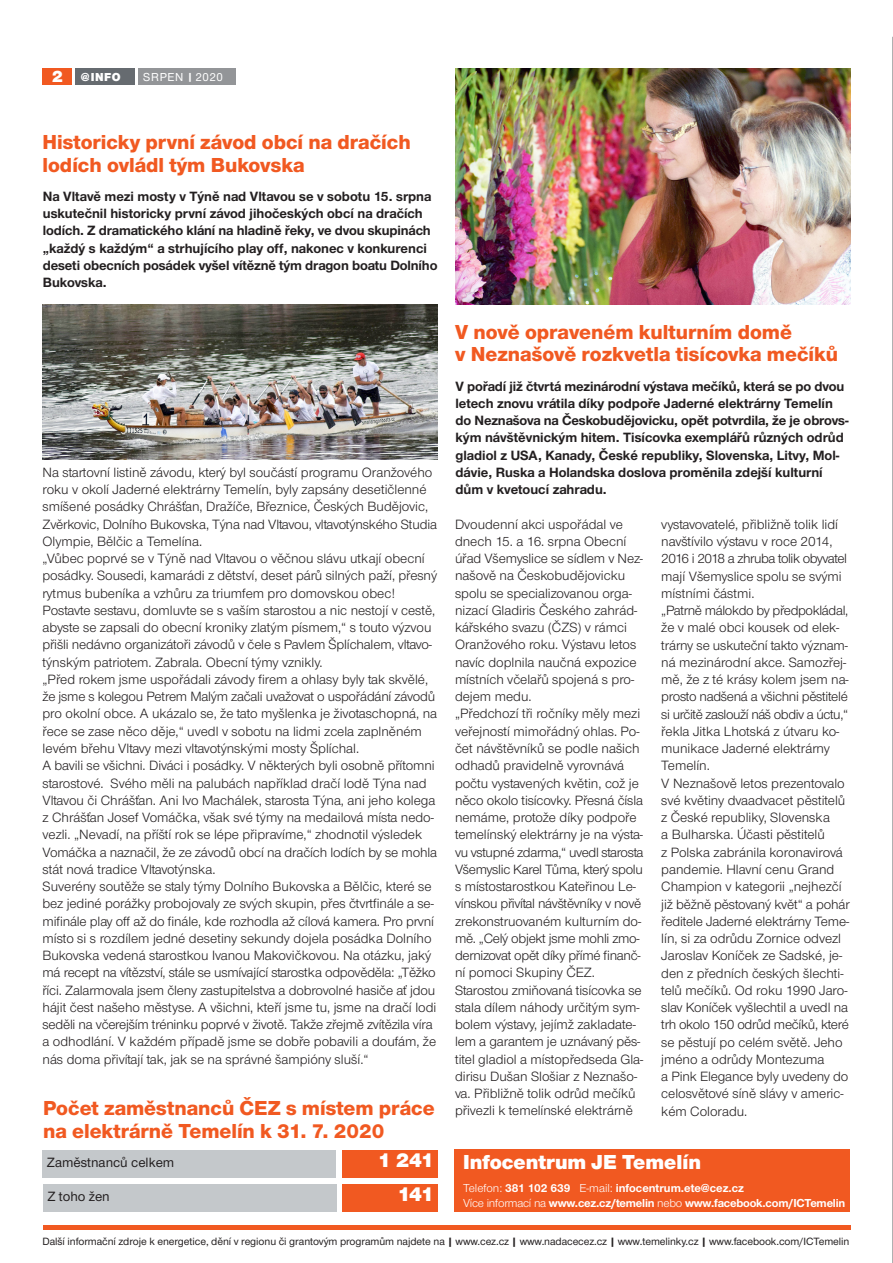
<style>
.page{position:relative;width:893px;height:1263px;background:#fff}
.page>*{position:absolute;margin:0;border:0;box-sizing:border-box;transform-origin:0 0}
.t1{font:800 21px/22.5px "Nimbus CEZOT";color:#f15921}
.t2{font:900 21px "Nimbus CEZOT";color:#fff}
.t3{font:13.95px/17.2px "Nimbus CEZOT";color:#231f20}
.t4{font:700 13.95px/17.2px "Nimbus CEZOT";color:#231f20}
.t5{font:500 13.95px "Nimbus CEZOT";color:#231f20}
.t6{font:700 12px/15px "Nimbus CEZOT";letter-spacing:-.015em;color:#fff}
.t7{font:500 12px "Nimbus CEZOT";letter-spacing:.05em;color:#fff}
.t8{font:900 12px "Nimbus CEZOT";color:#fff}
.t9{font:500 10.95px "Nimbus CEZOT";letter-spacing:-.005em;color:#231f20}
.s1{font-size:17.25px}
.s2{font-family:"Nimbus CEZ";font-weight:700;font-size:10.5px}
.s3{font-family:"Nimbus CEZ";font-weight:700}
.s4{font-weight:400}
</style>
<div class="page">
<hr style="left:892px;top:37px;width:1px;height:1226px;background:#636366">
<div style="left:43px;top:68px;width:29px;height:17px;background:#f15921"></div>
<div style="left:138px;top:68px;width:98px;height:17px;background:#939598"></div>
<div style="left:75px;top:68px;width:60px;height:17px;background:#666b70"></div>
<div style="left:43px;top:1150px;width:293px;height:27px;background:#c4c8cb"></div>
<div style="left:342px;top:1150px;width:96px;height:27px;background:#f15921"></div>
<div style="left:43px;top:1184px;width:293px;height:28px;background:#c4c8cb"></div>
<div style="left:342px;top:1184px;width:96px;height:28px;background:#f15921"></div>
<hr style="left:43px;top:1225px;width:807px;height:4px;background:#f15921">
<img style="left:43px;top:304px;width:395px;height:156px">
<img style="left:455px;top:68px;width:396px;height:236px">
<div style="left:455px;top:1150px;width:395px;height:62px;background:#f15921"></div>
<p class="t8" style="left:52px;top:70px;width:70px"><span class="s1">2</span> @INFO</p>
<p class="t7" style="left:143px;top:70px;width:81px">SRPEN <span class="s2">|</span> 2020</p>
<h1 class="t1" style="left:43px;top:131px;width:370px">Historicky první závod obcí na dračích lodích ovládl tým Bukovska</h1>
<p class="t4" style="left:43px;top:187px;width:396px">Na Vltavě mezi mosty v Týně nad Vltavou se v sobotu 15. srpna uskutečnil historicky první závod jihočeských obcí na dračích lodích. Z dramatického klání na hladině řeky, ve dvou skupinách „každý s každým“ a strhujícího play off, nakonec v konkurenci deseti obecních posádek vyšel vítězně tým dragon boatu Dolního Bukovska.</p>
<h1 class="t1" style="left:455px;top:321px;width:384px">V nově opraveném kulturním domě<br>v Neznašově rozkvetla tisícovka mečíků</h1>
<p class="t4" style="left:455px;top:377px;width:395px">V pořadí již čtvrtá mezinárodní výstava mečíků, která se po dvou letech znovu vrátila díky podpoře Jaderné elektrárny Temelín do Neznašova na Českobudějovicku, opět potvrdila, že je obrovs&shy;kým návštěvnickým hitem. Tisícovka exemplářů různých odrůd gladiol z USA, Kanady, České republiky, Slovenska, Litvy, Mol&shy;dávie, Ruska a Holandska doslova proměnila zdejší kulturní dům v kvetoucí zahradu.</p>
<p class="t3" style="left:43px;top:464px;width:396px">Na startovní listině závodu, který byl součástí programu Oranžového roku v okolí Jaderné elektrárny Temelín, byly zapsány desetičlenné smíšené posádky Chrášťan, Dražíče, Březnice, Českých Budějovic, Zvěrkovic, Dolního Bukovska, Týna nad Vltavou, vltavotýnského Studia Olympie, Bělčic a Temelína.<br>„Vůbec poprvé se v Týně nad Vltavou o věčnou slávu utkají obecní posádky. Sousedi, kamarádi z dětství, deset párů silných paží, přesný rytmus bubeníka a vzhůru za triumfem pro domovskou obec!<br>Postavte sestavu, domluvte se s vaším starostou a nic nestojí v cestě, abyste se zapsali do obecní kroniky zlatým písmem,“ s touto výzvou přišli nedávno organizátoři závodů v čele s Pavlem Šplíchalem, vltavo&shy;týnským patriotem. Zabrala. Obecní týmy vznikly.<br>„Před rokem jsme uspořádali závody firem a ohlasy byly tak skvělé, že jsme s kolegou Petrem Malým začali uvažovat o uspořádání závodů pro okolní obce. A ukázalo se, že tato myšlenka je životaschopná, na řece se zase něco děje,“ uvedl v sobotu na lidmi zcela zaplněném levém břehu Vltavy mezi vltavotýnskými mosty Šplíchal.<br>A bavili se všichni. Diváci i posádky. V některých byli osobně přítomni starostové. Svého měli na palubách například dračí lodě Týna nad Vltavou či Chrášťan. Ani Ivo Machálek, starosta Týna, ani jeho kolega z Chrášťan Josef Vomáčka, však své týmy na medailová místa nedo&shy;vezli. „Nevadí, na příští rok se lépe připravíme,“ zhodnotil výsledek Vomáčka a naznačil, že ze závodů obcí na dračích lodích by se mohla stát nová tradice Vltavotýnska.<br>Suverény soutěže se staly týmy Dolního Bukovska a Bělčic, které se bez jediné porážky probojovaly ze svých skupin, přes čtvrtfinále a se&shy;mifinále play off až do finále, kde rozhodla až cílová kamera. Pro první místo si s rozdílem jedné desetiny sekundy dojela posádka Dolního Bukovska vedená starostkou Ivanou Makovičkovou. Na otázku, jaký má recept na vítězství, stále se usmívající starostka odpověděla: „Těžko říci. Zalarmovala jsem členy zastupitelstva a dobrovolné hasiče ať jdou hájit čest našeho městyse. A všichni, kteří jsme tu, jsme na dračí lodi seděli na včerejším tréninku poprvé v životě. Takže zřejmě zvítězila víra a odhodlání. V každém případě jsme se dobře pobavili a doufám, že nás doma přivítají tak, jak se na správné šampióny sluší.“</p>
<p class="t3" style="left:455px;top:515px;width:190px">Dvoudenní akci uspořádal ve dnech 15. a 16. srpna Obecní úřad Všemyslice se sídlem v Nez&shy;našově na Českobudějovicku spolu se specializovanou orga&shy;nizací Gladiris Českého zahrád&shy;kářského svazu (ČZS) v rámci<br>Oranžového roku. Výstavu letos navíc doplnila naučná expozice místních včelařů spojená s pro&shy;dejem medu.<br>„Předchozí tři ročníky měly mezi veřejností mimořádný ohlas. Po&shy;čet návštěvníků se podle našich odhadů pravidelně vyrovnává počtu vystavených květin, což je něco okolo tisícovky. Přesná čísla nemáme, protože díky podpoře temelínský elektrárny je na výsta&shy;vu vstupné zdarma,“ uvedl starosta<br>Všemyslic Karel Tůma, který spolu s místostarostkou Kateřinou Le&shy;vínskou přivítal návštěvníky v nově zrekonstruovaném kulturním do&shy;mě. „Celý objekt jsme mohli zmo&shy;dernizovat opět díky přímé finanč&shy;ní pomoci Skupiny ČEZ.<br>Starostou zmiňovaná tisícovka se stala dílem náhody určitým sym&shy;bolem výstavy, jejímž zakladate&shy;lem a garantem je uznávaný pěs&shy;titel gladiol a místopředseda Gla&shy;dirisu Dušan Slošiar z Neznašo&shy;va. Přibližně tolik odrůd mečíků přivezli k temelínské elektrárně</p>
<p class="t3" style="left:661px;top:516px;width:190px">vystavovatelé, přibližně tolik lidí navštívilo výstavu v roce 2014,<br>2016 i 2018 a zhruba tolik obyvatel mají Všemyslice spolu se svými místními částmi.<br>„Patrně málokdo by předpokládal, že v malé obci kousek od elek&shy;trárny se uskuteční takto význam&shy;ná mezinárodní akce. Samozřej&shy;mě, že z té krásy kolem jsem na&shy;prosto nadšená a všichni pěstitelé si určitě zaslouží náš obdiv a úctu,“ řekla Jitka Lhotská z útvaru ko&shy;munikace Jaderné elektrárny<br>Temelín.<br>V Neznašově letos prezentovalo své květiny dvaadvacet pěstitelů z České republiky, Slovenska<br>a Bulharska. Účasti pěstitelů<br>z Polska zabránila koronavirová pandemie. Hlavní cenu Grand<br>Champion v kategorii „nejhezčí již běžně pěstovaný květ“ a pohár ředitele Jaderné elektrárny Teme&shy;lín, si za odrůdu Zornice odvezl<br>Jaroslav Koníček ze Sadské, je&shy;den z předních českých šlechti&shy;telů mečíků. Od roku 1990 Jaro&shy;slav Koníček vyšlechtil a uvedl na trh okolo 150 odrůd mečíků, které se pěstují po celém světě. Jeho jméno a odrůdy Montezuma<br>a Pink Elegance byly uvedeny do celosvětové síně slávy v americ&shy;kém Coloradu.</p>
<h1 class="t1" style="left:43px;top:1097px;width:393px">Počet zaměstnanců ČEZ s místem práce na elektrárně Temelín k 31. 7. 2020</h1>
<p class="t5" style="left:47px;top:1154px;width:129px">Zaměstnanců celkem</p>
<h1 class="t2" style="left:378px;top:1148px;width:57px">1 241</h1>
<p class="t5" style="left:47px;top:1188px;width:64px">Z toho žen</p>
<h1 class="t2" style="left:397px;top:1182px;width:38px">141</h1>
<p class="t9" style="left:43px;top:1235px;width:808px">Další informační zdroje k energetice, dění v regionu či grantovým programům najdete na <span class="s3">|</span> www.cez.cz <span class="s3">|</span> www.nadacecez.cz <span class="s3">|</span> www.temelinky.cz <span class="s3">|</span> www.facebook.com/ICTemelin</p>
<h1 class="t2" style="left:463px;top:1150px;width:239px">Infocentrum JE Temelín</h1>
<p class="t6" style="left:463px;top:1180px;width:384px"><span class="s4">Telefon:</span> 381 102 639 <span class="s4">E-mail:</span> infocentrum.ete@cez.cz<br><span class="s4">Více informací na</span> www.cez.cz/temelin <span class="s4">nebo</span> www.facebook.com/ICTemelin</p>
</div>
